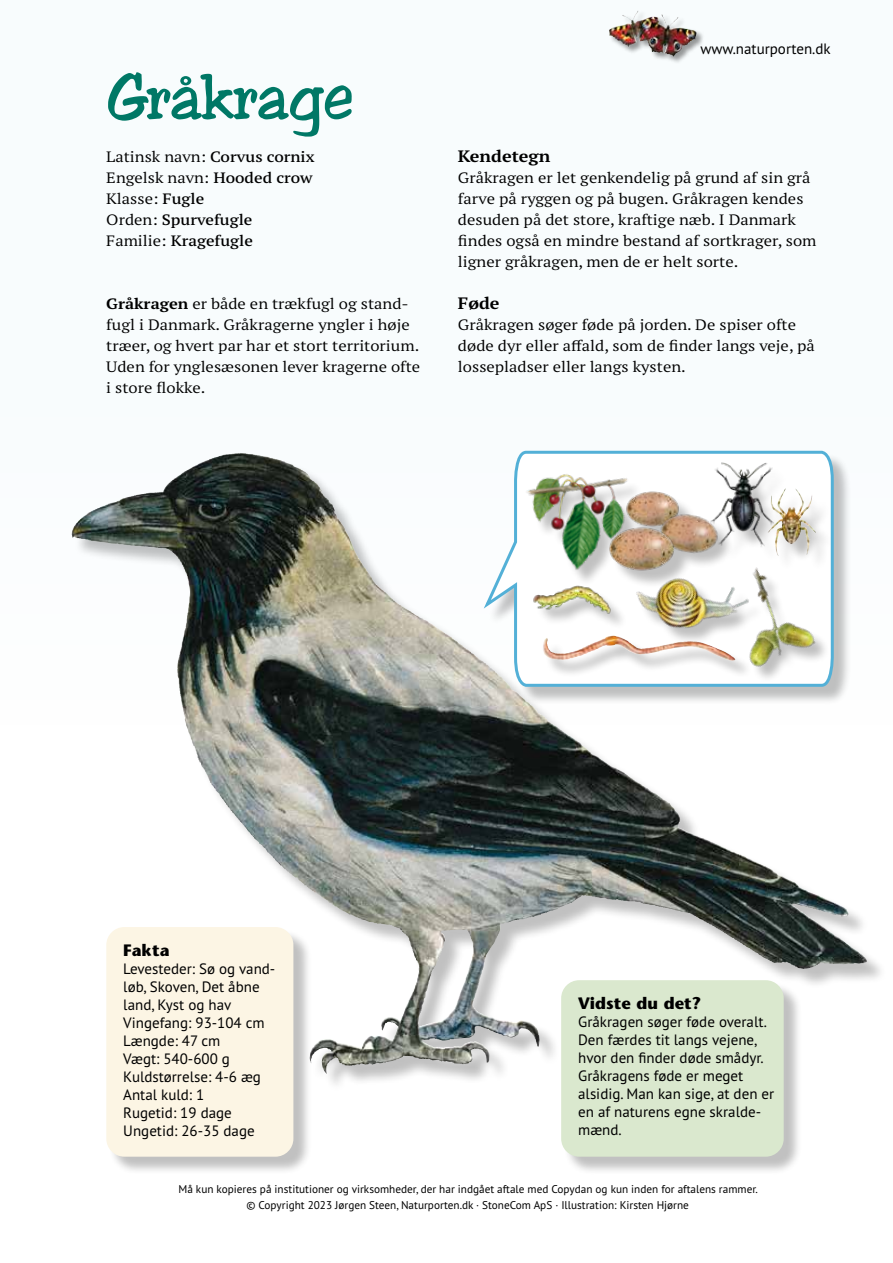
<style>
.page{position:relative;width:893px;height:1263px;background:#f8fcfd}
.page>*{position:absolute;margin:0;border:0;box-sizing:border-box;transform-origin:0 0}
.t1{font:60px "Toledo";color:#007866}
.t2{font:700 16.5px "Stone Sans";color:#000}
.t3{font:700 expanded 16.5px "PT Serif Pro";color:#000}
.t4{font:expanded 15px/21px "PT Serif Pro";color:#000}
.t5{font:15px/18px "PT Sans Pro";color:#000}
.t6{font:600 expanded 15px/21px "PT Serif Pro";color:#000}
.t7{font:11.25px/16.5px "PT Sans Pro";color:#000;text-align:center}
.s1{font-weight:400}
.s2{font-weight:700}
</style>
<div class="page">
<div style="left:609px;top:11px;width:96px;height:54px;background:#000;opacity:.4"></div>
<img style="left:609px;top:11px;width:58px;height:42px">
<div style="left:109px;top:929px;width:203px;height:246px;background:#000;opacity:.25"></div>
<div style="left:106px;top:927px;width:187px;height:230px;background:#fcf5e4;border-radius:18px"></div>
<div style="left:563px;top:982px;width:240px;height:193px;background:#000;opacity:.25"></div>
<div style="left:561px;top:980px;width:223px;height:177px;background:#dae8ce;border-radius:18px"></div>
<svg style="left:519px;top:450px;width:309px;height:5px"></svg>
<div style="left:75px;top:455px;width:812px;height:638px;background:#000;opacity:.25"></div>
<img style="left:72px;top:453px;width:168px;height:91px">
<h1 class="t1" style="left:106px;top:60px;width:249px">Gråkrage</h1>
<p class="t6" style="left:106px;top:145px;width:210px"><span class="s1">Latinsk navn:</span> Corvus cornix<br><span class="s1">Engelsk navn:</span> Hooded crow<br><span class="s1">Klasse:</span> Fugle<br><span class="s1">Orden:</span> Spurvefugle<br><span class="s1">Familie:</span> Kragefugle</p>
<p class="t4" style="left:106px;top:292px;width:315px"><span class="s2">Gråkragen</span> er både en trækfugl og stand&shy;fugl i Danmark. Gråkragerne yngler i høje træer, og hvert par har et stort territorium.<br>Uden for ynglesæsonen lever kragerne ofte i store flokke.</p>
<p class="t5" style="left:701px;top:39px;width:132px">www.naturporten.dk</p>
<p class="t3" style="left:458px;top:145px;width:94px">Kendetegn</p>
<p class="t4" style="left:458px;top:166px;width:360px">Gråkragen er let genkendelig på grund af sin grå farve på ryggen og på bugen. Gråkragen kendes desuden på det store, kraftige næb. I Danmark findes også en mindre bestand af sortkrager, som ligner gråkragen, men de er helt sorte.</p>
<p class="t3" style="left:458px;top:292px;width:43px">Føde</p>
<p class="t4" style="left:458px;top:313px;width:358px">Gråkragen søger føde på jorden. De spiser ofte døde dyr eller affald, som de finder langs veje, på lossepladser eller langs kysten.</p>
<p class="t2" style="left:123px;top:940px;width:48px">Fakta</p>
<p class="t5" style="left:123px;top:959px;width:152px">Levesteder: Sø og vand&shy;løb, Skoven, Det åbne land, Kyst og hav<br>Vingefang: 93-104 cm<br>Længde: 47 cm<br>Vægt: 540-600 g<br>Kuldstørrelse: 4-6 æg<br>Antal kuld: 1<br>Rugetid: 19 dage<br>Ungetid: 26-35 dage</p>
<p class="t2" style="left:578px;top:993px;width:125px">Vidste du det?</p>
<p class="t5" style="left:578px;top:1012px;width:198px">Gråkragen søger føde overalt.<br>Den færdes tit langs vejene, hvor den finder døde smådyr.<br>Gråkragens føde er meget alsidig. Man kan sige, at den er en af naturens egne skralde&shy;mænd.</p>
<p class="t7" style="left:178px;top:1180px;width:581px">Må kun kopieres på institutioner og virksomheder, der har indgået aftale med Copydan og kun inden for aftalens rammer. © Copyright 2023 Jørgen Steen, Naturporten.dk · StoneCom ApS · Illustration: Kirsten Hjørne</p>
</div>
